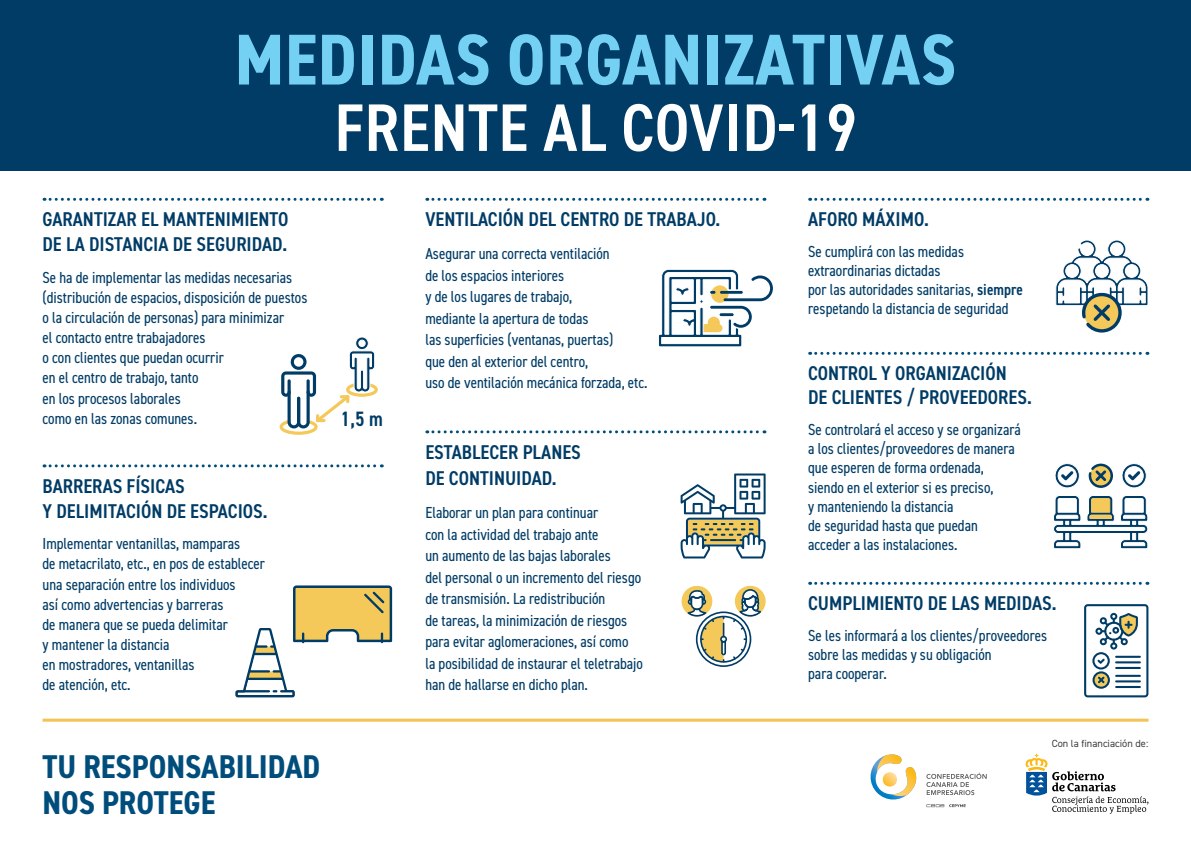
<style>
.page{position:relative;width:1191px;height:842px;background:#fff}
.page>*{position:absolute;margin:0;border:0;box-sizing:border-box;transform-origin:0 0}
.t1{font:700 condensed 72.1px "DIN2014";letter-spacing:.01em;color:#75d1f3}
.t2{font:600 condensed 67.3px "DIN2014";letter-spacing:.01em;color:#fff}
.t3{font:700 condensed 33px "DIN2014";color:#004d7c}
.t4{font:600 condensed 20.8px "DIN2014";color:#003c66}
.texto_medidas{font:600 condensed 20px/24.9px "DIN2014";color:#003c66}
.txt_gral_16{font:condensed 16px/20.1px "DIN2014";color:#003c66}
.t5{font:10.4px "DIN2014";color:#3e3e3f}
.s1{font-weight:600}
</style>
<div class="page">
<div style="left:0;top:0;width:1191px;height:170px;background:#003c66"></div>
<hr style="left:43px;top:719px;width:1105px;height:3px;background:#f1c453">
<svg style="left:44px;top:198px;width:338px;height:3px"></svg>
<svg style="left:44px;top:464px;width:338px;height:3px"></svg>
<svg style="left:427px;top:198px;width:338px;height:3px"></svg>
<svg style="left:427px;top:430px;width:338px;height:3px"></svg>
<svg style="left:809px;top:198px;width:339px;height:3px"></svg>
<svg style="left:809px;top:352px;width:339px;height:3px"></svg>
<svg style="left:809px;top:582px;width:339px;height:3px"></svg>
<svg style="left:681px;top:586px;width:84px;height:81px"></svg>
<svg style="left:680px;top:473px;width:85px;height:85px"></svg>
<svg style="left:1055px;top:240px;width:93px;height:93px"></svg>
<svg style="left:1122px;top:463px;width:24px;height:25px"></svg>
<svg style="left:1055px;top:463px;width:24px;height:25px"></svg>
<svg style="left:1088px;top:463px;width:25px;height:25px"></svg>
<svg style="left:1053px;top:495px;width:95px;height:54px"></svg>
<svg style="left:1084px;top:604px;width:64px;height:93px"></svg>
<svg style="left:658px;top:269px;width:115px;height:78px"></svg>
<hr style="left:719px;top:313px;width:14px;height:3px;background:#003c66">
<svg style="left:280px;top:337px;width:98px;height:97px"></svg>
<svg style="left:235px;top:585px;width:157px;height:112px"></svg>
<svg style="left:870px;top:754px;width:47px;height:46px"></svg>
<svg style="left:926px;top:773px;width:60px;height:22px"></svg>
<svg style="left:926px;top:804px;width:39px;height:3px"></svg>
<svg style="left:1025px;top:754px;width:123px;height:60px"></svg>
<p class="t1" style="left:235px;top:12px;width:723px">MEDIDAS ORGANIZATIVAS</p>
<p class="t2" style="left:334px;top:83px;width:524px">FRENTE AL COVID-19</p>
<p class="texto_medidas" style="left:43px;top:206px;width:247px">GARANTIZAR EL MANTENIMIENTO<br>DE LA DISTANCIA DE SEGURIDAD.</p>
<p class="txt_gral_16" style="left:43px;top:267px;width:266px">Se ha de implementar las medidas necesarias (distribución de espacios, disposición de puestos o la circulación de personas) para minimizar<br>el contacto entre trabajadores<br>o con clientes que puedan ocurrir<br>en el centro de trabajo, tanto<br>en los procesos laborales<br>como en las zonas comunes.</p>
<p class="texto_medidas" style="left:43px;top:473px;width:226px">BARRERAS FÍSICAS<br>Y DELIMITACIÓN DE ESPACIOS.</p>
<p class="txt_gral_16" style="left:43px;top:533px;width:224px">Implementar ventanillas, mamparas<br>de metacrilato, etc., en pos de establecer una separación entre los individuos<br>así como advertencias y barreras<br>de manera que se pueda delimitar<br>y mantener la distancia<br>en mostradores, ventanillas<br>de atención, etc.</p>
<p class="t4" style="left:341px;top:405px;width:43px">1,5 m</p>
<p class="t3" style="left:43px;top:744px;width:279px">TU RESPONSABILIDAD</p>
<p class="t3" style="left:43px;top:780px;width:174px">NOS PROTEGE</p>
<p class="texto_medidas" style="left:425px;top:206px;width:296px">VENTILACIÓN DEL CENTRO DE TRABAJO.</p>
<p class="txt_gral_16" style="left:425px;top:242px;width:224px;line-height:21.5px">Asegurar una correcta ventilación<br>de los espacios interiores<br>y de los lugares de trabajo,<br>mediante la apertura de todas<br>las superficies (ventanas, puertas)<br>que den al exterior del centro,<br>uso de ventilación mecánica forzada, etc.</p>
<p class="texto_medidas" style="left:425px;top:438px;width:157px;line-height:26.3px">ESTABLECER PLANES<br>DE CONTINUIDAD.</p>
<p class="txt_gral_16" style="left:425px;top:501px;width:219px;line-height:21.5px">Elaborar un plan para continuar<br>con la actividad del trabajo ante<br>un aumento de las bajas laborales<br>del personal o un incremento del riesgo de transmisión. La redistribución<br>de tareas, la minimización de riesgos para evitar aglomeraciones, así como<br>la posibilidad de instaurar el teletrabajo han de hallarse en dicho plan.</p>
<p class="texto_medidas" style="left:808px;top:206px;width:122px">AFORO MÁXIMO.</p>
<p class="txt_gral_16" style="left:808px;top:241px;width:216px;line-height:19.2px">Se cumplirá con las medidas extraordinarias dictadas<br>por las autoridades sanitarias, <span class="s1">siempre </span>respetando la distancia de seguridad</p>
<p class="texto_medidas" style="left:808px;top:361px;width:225px;line-height:24px">CONTROL Y ORGANIZACIÓN<br>DE CLIENTES / PROVEEDORES.</p>
<p class="txt_gral_16" style="left:808px;top:419px;width:214px;line-height:19.2px">Se controlará el acceso y se organizará a los clientes/proveedores de manera que esperen de forma ordenada, siendo en el exterior si es preciso,<br>y manteniendo la distancia<br>de seguridad hasta que puedan acceder a las instalaciones.</p>
<p class="texto_medidas" style="left:808px;top:590px;width:250px">CUMPLIMIENTO DE LAS MEDIDAS.</p>
<p class="txt_gral_16" style="left:808px;top:625px;width:240px;line-height:19.2px">Se les informará a los clientes/proveedores sobre las medidas y su obligación<br>para cooperar.</p>
<p class="t5" style="left:1051px;top:737px;width:98px">Con la financiación de:</p>
</div>
